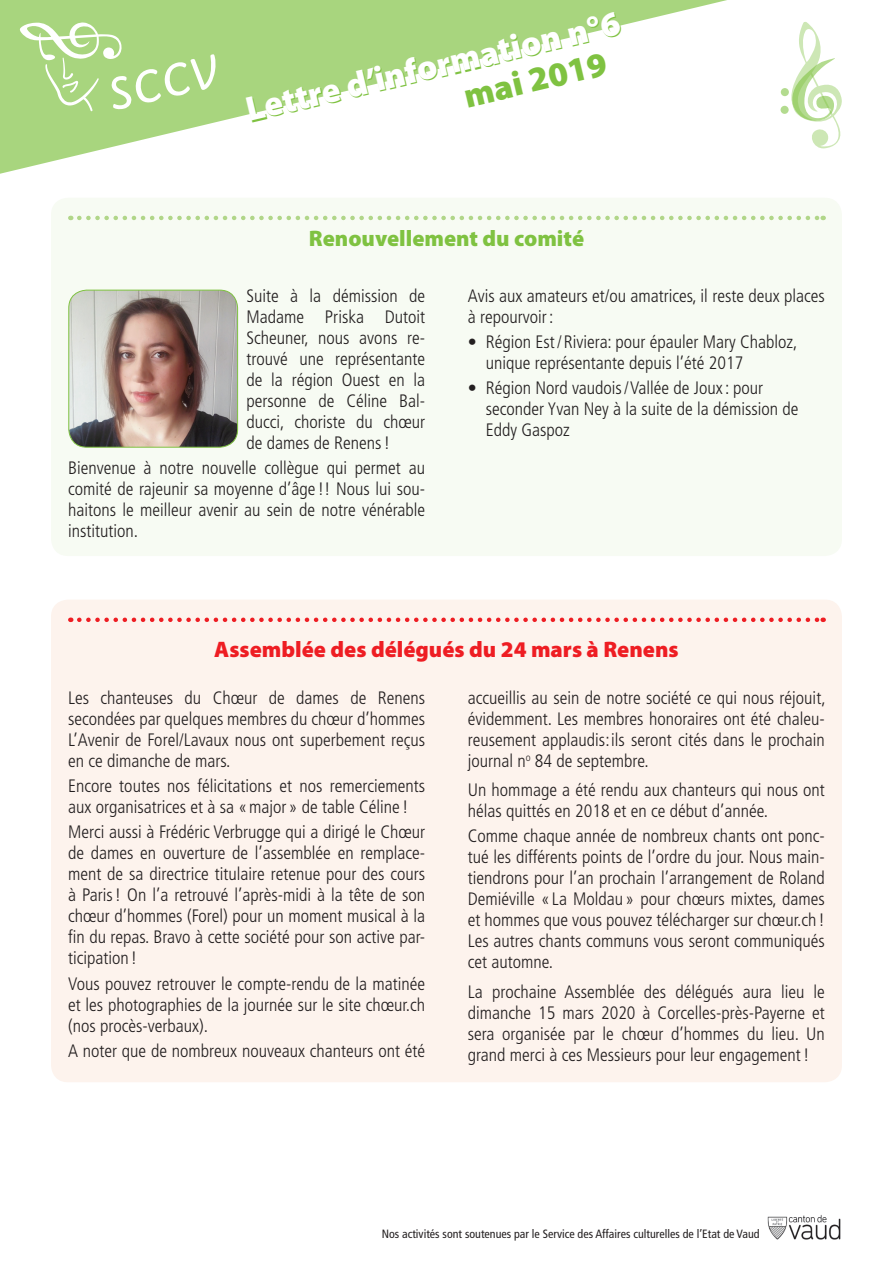
<style>
.page{position:relative;width:893px;height:1263px;background:#fff}
.page>*{position:absolute;margin:0;border:0;box-sizing:border-box;transform-origin:0 0}
.t1{font:900 34.65px "Myriad Pro";color:#7fc241}
.t2{font:900 22.5px "Myriad Pro";color:#ee1d23}
.t3{font:900 22.5px "Myriad Pro";color:#7fc241}
.t4{font:300 condensed 18px/21px "Frutiger LT Std";color:#231f20;text-align:justify}
.t5{font:condensed 12px "Frutiger LT Std";color:#231f20}
</style>
<div class="page">
<svg style="left:0;top:0;width:786px;height:174px"></svg>
<div style="left:780px;top:106px;width:9px;height:8px;background:#b3db8f;border-radius:50%"></div>
<div style="left:781px;top:88px;width:8px;height:8px;background:#b3db8f;border-radius:50%"></div>
<svg style="left:787px;top:22px;width:55px;height:127px"></svg>
<svg style="left:19px;top:22px;width:197px;height:89px"></svg>
<div style="left:51px;top:198px;width:791px;height:358px;background:#f7fbf3;border-radius:17px"></div>
<svg style="left:79px;top:216px;width:745px;height:4px"></svg>
<div style="left:51px;top:600px;width:791px;height:482px;background:#fdf3ed;border-radius:17px"></div>
<svg style="left:79px;top:617px;width:745px;height:5px"></svg>
<img style="left:767px;top:1215px;width:74px;height:25px">
<img style="left:69px;top:290px;width:169px;height:157px">
<div style="left:68px;top:290px;width:170px;height:158px;border:1px solid #7fc241;border-radius:18px"></div>
<h1 class="t1" style="left:243px;top:91px;width:385px;rotate:-13deg">Lettre d’information n°6</h1>
<h1 class="t1" style="left:460px;top:77px;width:147px;rotate:-13deg">mai 2019</h1>
<p class="t3" style="left:309px;top:225px;width:277px">Renouvellement du comité</p>
<p class="t4" style="left:246px;top:285px;width:180px">Suite à la démission de Madame Priska Dutoit Scheuner, nous avons re&shy;trouvé une représentante de la région Ouest en la personne de Céline Bal&shy;ducci, choriste du chœur de dames de Renens!</p>
<p class="t4" style="left:68px;top:458px;width:359px">Bienvenue à notre nouvelle collègue qui permet au comité de rajeunir sa moyenne d’âge !! Nous lui sou&shy;haitons le meilleur avenir au sein de notre vénérable institution.</p>
<p class="t4" style="left:468px;top:285px;width:359px">Avis aux amateurs et/ou amatrices, il reste deux places à repourvoir:</p>
<p class="t4" style="left:486px;top:332px;width:313px;text-indent:-18px">• Région Est/ Riviera: pour épauler Mary Chabloz, unique représentante depuis l’été 2017</p>
<p class="t4" style="left:486px;top:378px;width:314px;text-align:left;text-indent:-18px">• Région Nord vaudois/Vallée de Joux: pour seconder Yvan Ney à la suite de la démission de<br>Eddy Gaspoz</p>
<p class="t2" style="left:214px;top:636px;width:466px">Assemblée des délégués du 24 mars à Renens</p>
<p class="t4" style="left:68px;top:687px;width:359px">Les chanteuses du Chœur de dames de Renens secondées par quelques membres du chœur d’hommes L’Avenir de Forel/Lavaux nous ont superbement reçus en ce dimanche de mars.</p>
<p class="t4" style="left:68px;top:775px;width:359px">Encore toutes nos félicitations et nos remerciements aux organisatrices et à sa «major » de table Céline !</p>
<p class="t4" style="left:68px;top:822px;width:359px">Merci aussi à Frédéric Verbrugge qui a dirigé le Chœur de dames en ouverture de l’assemblée en remplace&shy;ment de sa directrice titulaire retenue pour des cours à Paris! On l’a retrouvé l’après-midi à la tête de son chœur d’hommes (Forel) pour un moment musical à la fin du repas. Bravo à cette société pour son active par&shy;ticipation !</p>
<p class="t4" style="left:68px;top:973px;width:359px">Vous pouvez retrouver le compte-rendu de la matinée et les photographies de la journée sur le site chœur.ch (nos procès-verbaux).</p>
<p class="t4" style="left:68px;top:1040px;width:359px">A noter que de nombreux nouveaux chanteurs ont été</p>
<p class="t4" style="left:468px;top:687px;width:359px">accueillis au sein de notre société ce qui nous réjouit, évidemment. Les membres honoraires ont été chaleu&shy;reusement applaudis:ils seront cités dans le prochain journal n<sup>o</sup> 84 de septembre.</p>
<p class="t4" style="left:468px;top:780px;width:359px">Un hommage a été rendu aux chanteurs qui nous ont hélas quittés en 2018 et en ce début d’année.</p>
<p class="t4" style="left:468px;top:826px;width:359px">Comme chaque année de nombreux chants ont ponc&shy;tué les différents points de l’ordre du jour. Nous main&shy;tiendrons pour l’an prochain l’arrangement de Roland Demiéville « La Moldau » pour chœurs mixtes, dames et hommes que vous pouvez télécharger sur chœur.ch !<br>Les autres chants communs vous seront communiqués cet automne.</p>
<p class="t4" style="left:468px;top:981px;width:359px">La prochaine Assemblée des délégués aura lieu le dimanche 15 mars 2020 à Corcelles-près-Payerne et sera organisée par le chœur d’hommes du lieu. Un grand merci à ces Messieurs pour leur engagement!</p>
<p class="t5" style="left:382px;top:1227px;width:379px">Nos activités sont soutenues par le Service des Affaires culturelles de l’Etat de Vaud</p>
</div>
